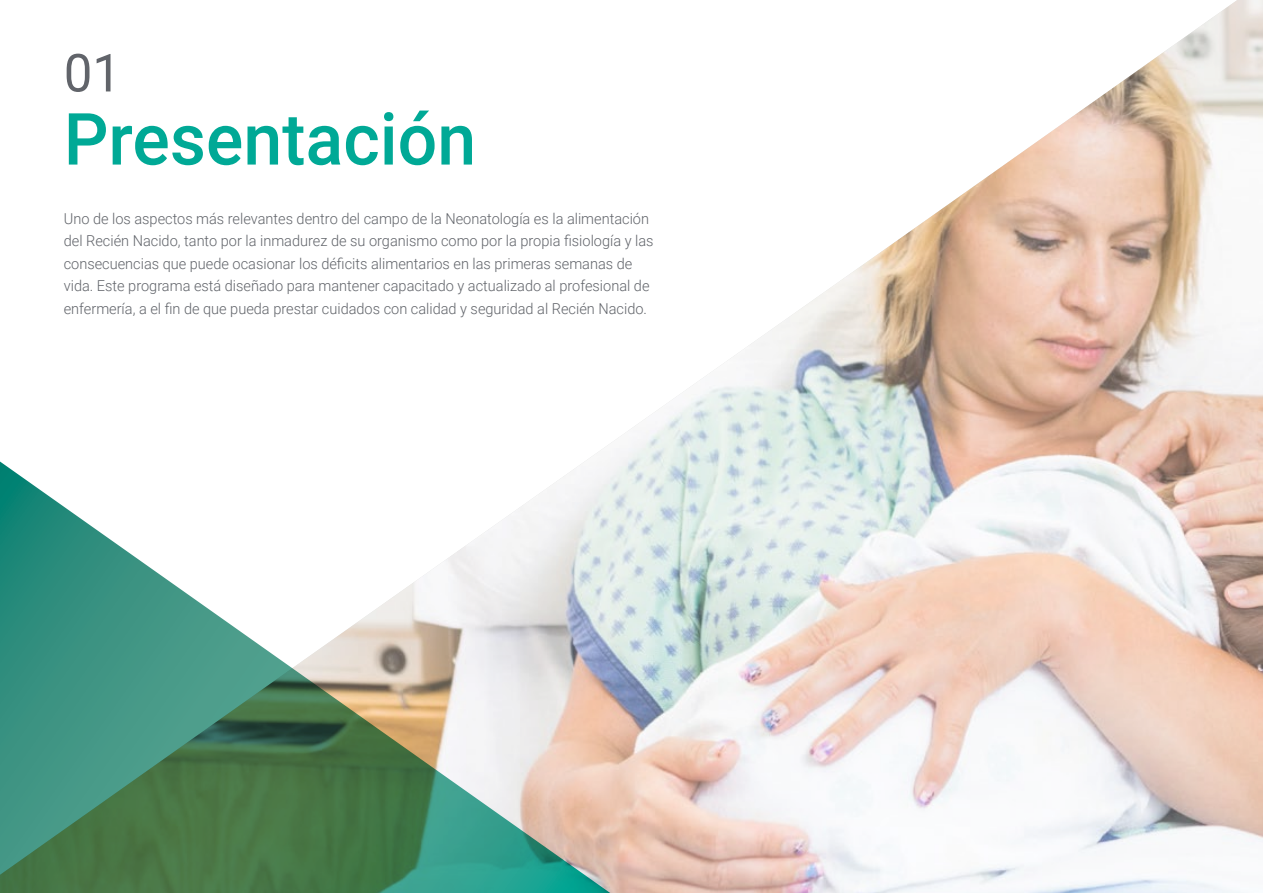
<style>
.page{position:relative;width:1263px;height:893px;background:#fff}
.page>*{position:absolute;margin:0;border:0;box-sizing:border-box;transform-origin:0 0}
.t1{font:500 72px "Roboto";color:#00a996}
.t2{font:52.5px "Roboto";color:#61646a}
.t3{font:300 15px/22.5px "Roboto";color:#61646a}
</style>
<div class="page">
<img style="left:607px;top:0;width:656px;height:893px">
<svg style="left:0;top:446px;width:640px;height:447px"></svg>
<h2 class="t2" style="left:64px;top:36px;width:59px">01</h2>
<h1 class="t1" style="left:64px;top:89px;width:414px">Presentación</h1>
<p class="t3" style="left:64px;top:207px;width:591px">Uno de los aspectos más relevantes dentro del campo de la Neonatología es la alimentación del Recién Nacido, tanto por la inmadurez de su organismo como por la propia fisiología y las consecuencias que puede ocasionar los déficits alimentarios en las primeras semanas de vida. Este programa está diseñado para mantener capacitado y actualizado al profesional de enfermería, a el fin de que pueda prestar cuidados con calidad y seguridad al Recién Nacido.</p>
</div>
